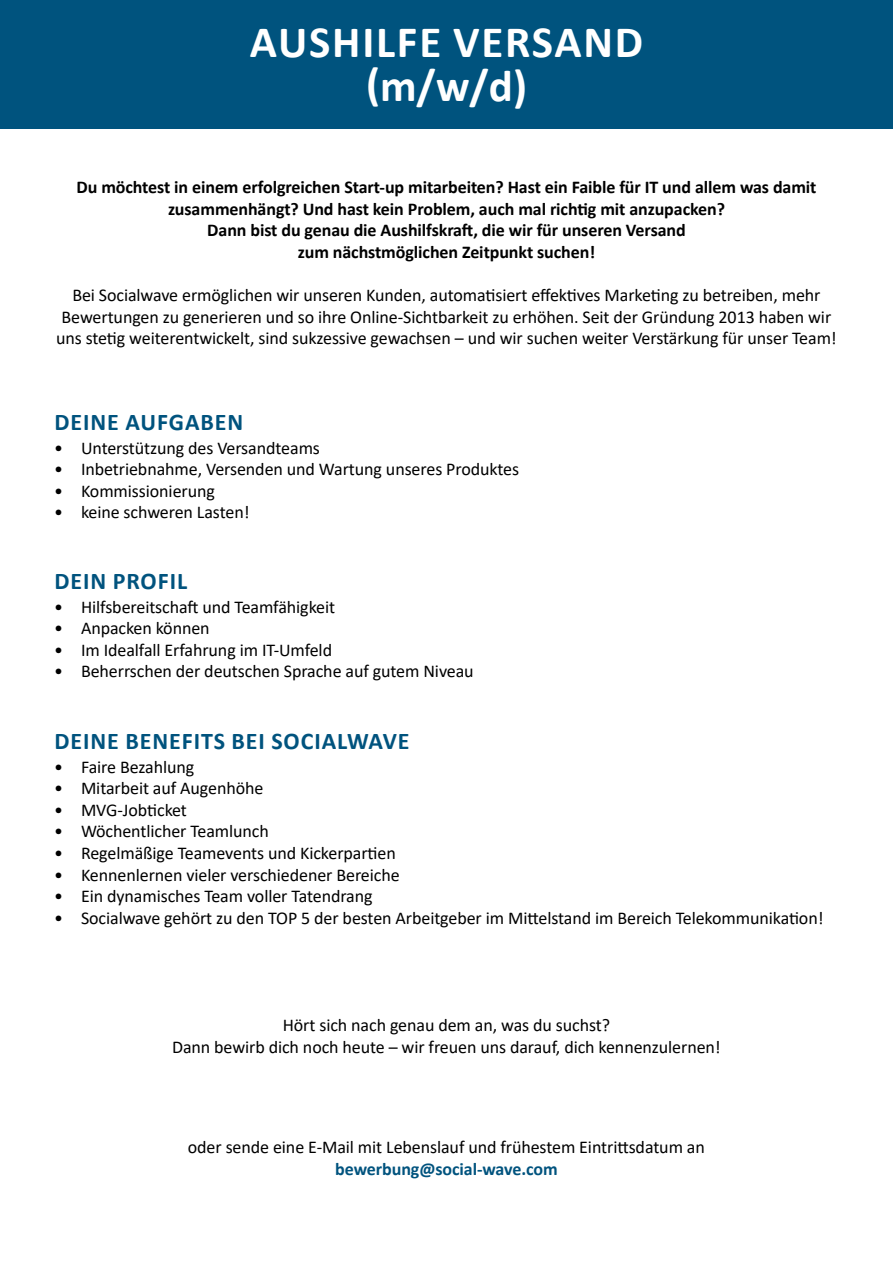
<style>
.page{position:relative;width:893px;height:1263px;background:#fff}
.page>*{position:absolute;margin:0;border:0;box-sizing:border-box;transform-origin:0 0}
.t1{font:700 45px/43.5px "Calibri";letter-spacing:.04em;color:#fff;text-align:center}
.t2{font:700 24px "Calibri";letter-spacing:.04em;color:#00537e}
.t3{font:18px/21.6px "Calibri";letter-spacing:-.005em;color:#000;text-align:center}
.t4{font:700 18px/21.6px "Calibri";letter-spacing:-.005em;color:#000;text-align:center}
.t5{font:700 18px "Calibri";letter-spacing:-.005em;color:#00537e}
</style>
<div class="page">
<div style="left:0;top:0;width:893px;height:129px;background:#00537e"></div>
<h1 class="t1" style="left:250px;top:20px;width:395px">AUSHILFE VERSAND (m/w/d)</h1>
<p class="t4" style="left:77px;top:176px;width:741px">Du möchtest in einem erfolgreichen Start-up mitarbeiten? Hast ein Faible für IT und allem was damit zusammenhängt? Und hast kein Problem, auch mal richtig mit anzupacken?<br>Dann bist du genau die Aushilfskraft, die wir für unseren Versand<br>zum nächstmöglichen Zeitpunkt suchen!</p>
<p class="t3" style="left:56px;top:284px;width:782px">Bei Socialwave ermöglichen wir unseren Kunden, automatisiert effektives Marketing zu betreiben, mehr<br>Bewertungen zu generieren und so ihre Online-Sichtbarkeit zu erhöhen. Seit der Gründung 2013 haben wir uns stetig weiterentwickelt, sind sukzessive gewachsen – und wir suchen weiter Verstärkung für unser Team!</p>
<h2 class="t2" style="left:54px;top:406px;width:190px">DEINE AUFGABEN</h2>
<p class="t3" style="left:54px;top:436px;width:267px">• Unterstützung des Versandteams</p>
<p class="t3" style="left:54px;top:458px;width:467px">• Inbetriebnahme, Versenden und Wartung unseres Produktes</p>
<p class="t3" style="left:54px;top:480px;width:162px">• Kommissionierung</p>
<p class="t3" style="left:54px;top:501px;width:197px">• keine schweren Lasten!</p>
<h2 class="t2" style="left:54px;top:564px;width:134px">DEIN PROFIL</h2>
<p class="t3" style="left:54px;top:595px;width:283px">• Hilfsbereitschaft und Teamfähigkeit</p>
<p class="t3" style="left:54px;top:617px;width:157px">• Anpacken können</p>
<p class="t3" style="left:54px;top:639px;width:280px">• Im Idealfall Erfahrung im IT-Umfeld</p>
<p class="t3" style="left:54px;top:660px;width:421px">• Beherrschen der deutschen Sprache auf gutem Niveau</p>
<h2 class="t2" style="left:54px;top:724px;width:357px">DEINE BENEFITS BEI SOCIALWAVE</h2>
<p class="t3" style="left:54px;top:755px;width:142px">• Faire Bezahlung</p>
<p class="t3" style="left:54px;top:777px;width:211px">• Mitarbeit auf Augenhöhe</p>
<p class="t3" style="left:54px;top:798px;width:134px">• MVG-Jobticket</p>
<p class="t3" style="left:54px;top:820px;width:216px">• Wöchentlicher Teamlunch</p>
<p class="t3" style="left:54px;top:842px;width:343px">• Regelmäßige Teamevents und Kickerpartien</p>
<p class="t3" style="left:54px;top:863px;width:347px">• Kennenlernen vieler verschiedener Bereiche</p>
<p class="t3" style="left:54px;top:885px;width:320px">• Ein dynamisches Team voller Tatendrang</p>
<p class="t3" style="left:54px;top:906px;width:771px">• Socialwave gehört zu den TOP 5 der besten Arbeitgeber im Mittelstand im Bereich Telekommunikation!</p>
<p class="t3" style="left:172px;top:1014px;width:550px">Hört sich nach genau dem an, was du suchst?<br>Dann bewirb dich noch heute – wir freuen uns darauf, dich kennenzulernen!</p>
<p class="t3" style="left:188px;top:1136px;width:518px">oder sende eine E-Mail mit Lebenslauf und frühestem Eintrittsdatum an</p>
<p class="t5" style="left:335px;top:1156px;width:224px">bewerbung@social-wave.com</p>
</div>
